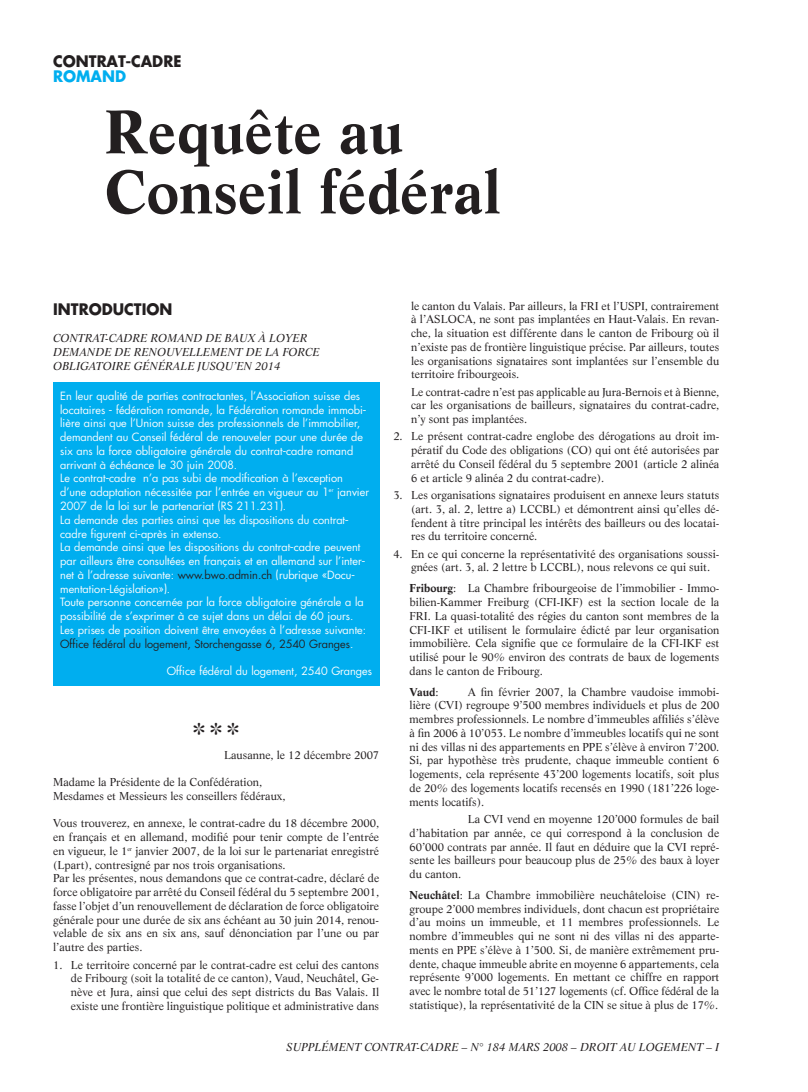
<style>
.page{position:relative;width:808px;height:1092px;background:#fff}
.page>*{position:absolute;margin:0;border:0;box-sizing:border-box;transform-origin:0 0}
.t1{font:700 60px/60px "Life";color:#231f20}
.t2{font:31.25px "Life";color:#231f20}
.t3{font:17.5px "Renner Bold Archi Type";color:#231f20}
.t4{font:17.5px "Renner Bold Archi Type";color:#00aeef}
.t5{font:12.5px/13.8px "Renner Archi Type";color:#fff}
.t6{font:11.25px/13.8px "Life";color:#231f20;text-align:justify}
.t7{font:italic 11.25px/13.8px "Life";color:#231f20}
.t8{font:700 11.25px "Life";color:#231f20}
.s1{color:#231f20}
.s2{font-weight:700}
.s3{font-weight:400}
</style>
<div class="page">
<div style="left:53px;top:382px;width:326px;height:304px;background:#00aeef"></div>
<h3 class="t3" style="left:53px;top:50px;width:130px">CONTRAT-CADRE</h3>
<h3 class="t4" style="left:53px;top:65px;width:74px">ROMAND</h3>
<h1 class="t1" style="left:105px;top:101px;width:398px">Requête au<br>Conseil fédéral</h1>
<h3 class="t3" style="left:53px;top:298px;width:121px">INTRODUCTION</h3>
<p class="t7" style="left:53px;top:331px;width:268px">CONTRAT-CADRE ROMAND DE BAUX À LOYER<br>DEMANDE DE RENOUVELLEMENT DE LA FORCE<br>OBLIGATOIRE GÉNÉRALE JUSQU’EN 2014</p>
<p class="t5" style="left:60px;top:389px;width:310px">En leur qualité de parties contractantes, l’Association suisse des locataires - fédération romande, la Fédération romande immobi&shy;lière ainsi que l’Union suisse des professionnels de l’immobilier, demandent au Conseil fédéral de renouveler pour une durée de six ans la force obligatoire générale du contrat-cadre romand arrivant à échéance le 30 juin 2008.<br>Le contrat-cadre n’a pas subi de modification à l’exception d’une adaptation nécessitée par l’entrée en vigueur au 1<sup>er</sup> janvier 2007 de la loi sur le partenariat (RS 211.231).<br>La demande des parties ainsi que les dispositions du contrat&shy;cadre figurent ci-après in extenso.<br>La demande ainsi que les dispositions du contrat-cadre peuvent par ailleurs être consultées en français et en allemand sur l’inter&shy;net à l’adresse suivante: <span class="s1">www.bwo.admin.ch</span> (rubrique «Docu&shy;mentation-Législation»).<br>Toute personne concernée par la force obligatoire générale a la possibilité de s’exprimer à ce sujet dans un délai de 60 jours.<br>Les prises de position doivent être envoyées à l’adresse suivante:<br><span class="s1">Office fédéral du logement, Storchengasse 6, 2540 Granges</span>.</p>
<p class="t5" style="left:167px;top:664px;width:207px">Office fédéral du logement, 2540 Granges</p>
<h2 class="t2" style="left:192px;top:714px;width:49px">***</h2>
<p class="t6" style="left:224px;top:747px;width:157px">Lausanne, le 12 décembre 2007</p>
<p class="t6" style="left:53px;top:775px;width:234px">Madame la Présidente de la Confédération,<br>Mesdames et Messieurs les conseillers fédéraux,</p>
<p class="t6" style="left:53px;top:816px;width:328px;text-align:left">Vous trouverez, en annexe, le contrat-cadre du 18 décembre 2000, en français et en allemand, modifié pour tenir compte de l’entrée en vigueur, le 1<sup>er</sup> janvier 2007, de la loi sur le partenariat enregistré (Lpart), contresigné par nos trois organisations.<br>Par les présentes, nous demandons que ce contrat-cadre, déclaré de force obligatoire par arrêté du Conseil fédéral du 5 septembre 2001, fasse l’objet d’un renouvellement de déclaration de force obligatoire générale pour une durée de six ans échéant au 30 juin 2014, renou&shy;velable de six ans en six ans, sauf dénonciation par l’une ou par l’autre des parties.</p>
<p class="t6" style="left:71px;top:957px;width:310px;text-indent:-18px">1. Le territoire concerné par le contrat-cadre est celui des cantons de Fribourg (soit la totalité de ce canton), Vaud, Neuchâtel, Ge&shy;nève et Jura, ainsi que celui des sept districts du Bas Valais. Il existe une frontière linguistique politique et administrative dans</p>
<p class="t6" style="left:411px;top:298px;width:310px">le canton du Valais. Par ailleurs, la FRI et l’USPI, contrairement à l’ASLOCA, ne sont pas implantées en Haut-Valais. En revan&shy;che, la situation est différente dans le canton de Fribourg où il n’existe pas de frontière linguistique précise. Par ailleurs, toutes les organisations signataires sont implantées sur l’ensemble du territoire fribourgeois.</p>
<p class="t6" style="left:411px;top:384px;width:310px">Le contrat-cadre n’est pas applicable au Jura-Bernois et à Bienne, car les organisations de bailleurs, signataires du contrat-cadre, n’y sont pas implantées.</p>
<p class="t6" style="left:411px;top:429px;width:310px;text-indent:-18px">2. Le présent contrat-cadre englobe des dérogations au droit im&shy;pératif du Code des obligations (CO) qui ont été autorisées par arrêté du Conseil fédéral du 5 septembre 2001 (article 2 alinéa 6 et article 9 alinéa 2 du contrat-cadre).</p>
<p class="t6" style="left:411px;top:488px;width:310px;text-indent:-18px">3. Les organisations signataires produisent en annexe leurs statuts (art. 3, al. 2, lettre a) LCCBL) et démontrent ainsi qu’elles dé&shy;fendent à titre principal les intérêts des bailleurs ou des locatai&shy;res du territoire concerné.</p>
<p class="t6" style="left:411px;top:546px;width:310px;text-indent:-18px">4. En ce qui concerne la représentativité des organisations soussi&shy;gnées (art. 3, al. 2 lettre b LCCBL), nous relevons ce qui suit.</p>
<p class="t6" style="left:410px;top:581px;width:311px"><span class="s2">Fribourg</span>: La Chambre fribourgeoise de l’immobilier - Immo&shy;bilien-Kammer Freiburg (CFI-IKF) est la section locale de la FRI. La quasi-totalité des régies du canton sont membres de la CFI-IKF et utilisent le formulaire édicté par leur organisation immobilière. Cela signifie que ce formulaire de la CFI-IKF est utilisé pour le 90% environ des contrats de baux de logements dans le canton de Fribourg.</p>
<p class="t8" style="left:410px;top:684px;width:30px">Vaud<span class="s3">:</span></p>
<p class="t6" style="left:410px;top:684px;width:311px;text-indent:58px">A fin février 2007, la Chambre vaudoise immobi&shy;lière (CVI) regroupe 9’500 membres individuels et plus de 200 membres professionnels. Le nombre d’immeubles affiliés s’élève à fin 2006 à 10’053. Le nombre d’immeubles locatifs qui ne sont ni des villas ni des appartements en PPE s’élève à environ 7’200.<br>Si, par hypothèse très prudente, chaque immeuble contient 6 logements, cela représente 43’200 logements locatifs, soit plus de 20% des logements locatifs recensés en 1990 (181’226 loge&shy;ments locatifs).</p>
<p class="t6" style="left:410px;top:811px;width:311px;text-indent:58px">La CVI vend en moyenne 120’000 formules de bail d’habitation par année, ce qui correspond à la conclusion de 60’000 contrats par année. Il faut en déduire que la CVI repré&shy;sente les bailleurs pour beaucoup plus de 25% des baux à loyer du canton.</p>
<p class="t6" style="left:410px;top:887px;width:311px"><span class="s2">Neuchâtel</span>: La Chambre immobilière neuchâteloise (CIN) re&shy;groupe 2’000 membres individuels, dont chacun est propriétaire d’au moins un immeuble, et 11 membres professionnels. Le nombre d’immeubles qui ne sont ni des villas ni des apparte&shy;ments en PPE s’élève à 1’500. Si, de manière extrêmement pru&shy;dente, chaque immeuble abrite en moyenne 6 appartements, cela représente 9’000 logements. En mettant ce chiffre en rapport avec le nombre total de 51’127 logements (cf. Office fédéral de la statistique), la représentativité de la CIN se situe à plus de 17%.</p>
<p class="t7" style="left:287px;top:1039px;width:434px">SUPPLÉMENT CONTRAT-CADRE – N° 184 MARS 2008 – DROIT AU LOGEMENT – I</p>
</div>
